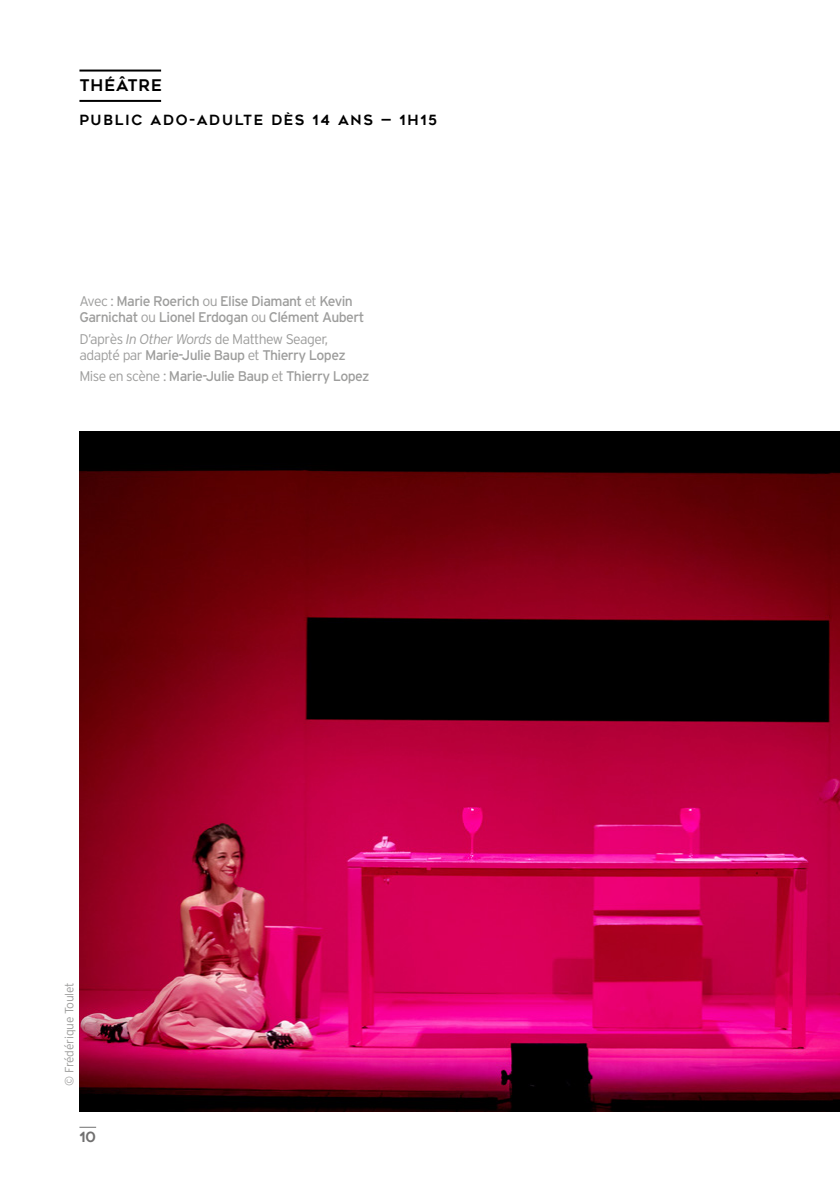
<style>
.page{position:relative;width:840px;height:1191px;background:#fff}
.page>*{position:absolute;margin:0;border:0;box-sizing:border-box;transform-origin:0 0}
.Spectacle_Genre{font:16px "Geometos";letter-spacing:.07em;color:#000}
.Spectacle_mention{font:14px/16px "Interstate";letter-spacing:-.04em;color:#9d9d9c}
.Spectacle_mention-2{font:300 14px/16px "Interstate";letter-spacing:-.04em;color:#9d9d9c}
.Spectacle_Public_durée{font:14px "Geometos";letter-spacing:.12em;color:#000}
.t1{font:14px "Geometos";color:#706f6f}
.Crédits_photos{font:300 12px "Interstate";letter-spacing:-.02em;color:#9d9d9c}
.s1{font-weight:300}
.s2{font-style:italic}
.s3{font-weight:400}
</style>
<div class="page">
<svg style="left:79px;top:1126px;width:17px;height:1px"></svg>
<hr style="left:79px;top:70px;width:82px;height:2px;background:#000">
<hr style="left:79px;top:100px;width:82px;height:2px;background:#000">
<img style="left:79px;top:431px;width:760px;height:680px">
<p class="Spectacle_Genre" style="left:79px;top:77px;width:84px">THÉÂTRE</p>
<p class="Spectacle_Public_durée" style="left:79px;top:112px;width:359px">PUBLIC ADO-ADULTE DÈS 14 ANS — 1H15</p>
<p class="Spectacle_mention" style="left:79px;top:293px;width:286px"><span class="s1">Avec :</span> Marie Roerich <span class="s1">ou</span> Elise Diamant <span class="s1">et</span> Kevin<br>Garnichat <span class="s1">ou</span> Lionel Erdogan <span class="s1">ou</span> Clément Aubert</p>
<p class="Spectacle_mention-2" style="left:79px;top:331px;width:267px">D’après <span class="s2">In Other Words</span> de Matthew Seager, adapté par <span class="s3">Marie-Julie Baup</span> et <span class="s3">Thierry Lopez</span></p>
<p class="Spectacle_mention" style="left:79px;top:368px;width:291px"><span class="s1">Mise en scène :</span> Marie-Julie Baup <span class="s1">et</span> Thierry Lopez</p>
<p class="Crédits_photos" style="left:62px;top:1085px;width:105px;rotate:-90deg">© Frédérique Toulet</p>
<p class="t1" style="left:79px;top:1129px;width:18px">10</p>
</div>
